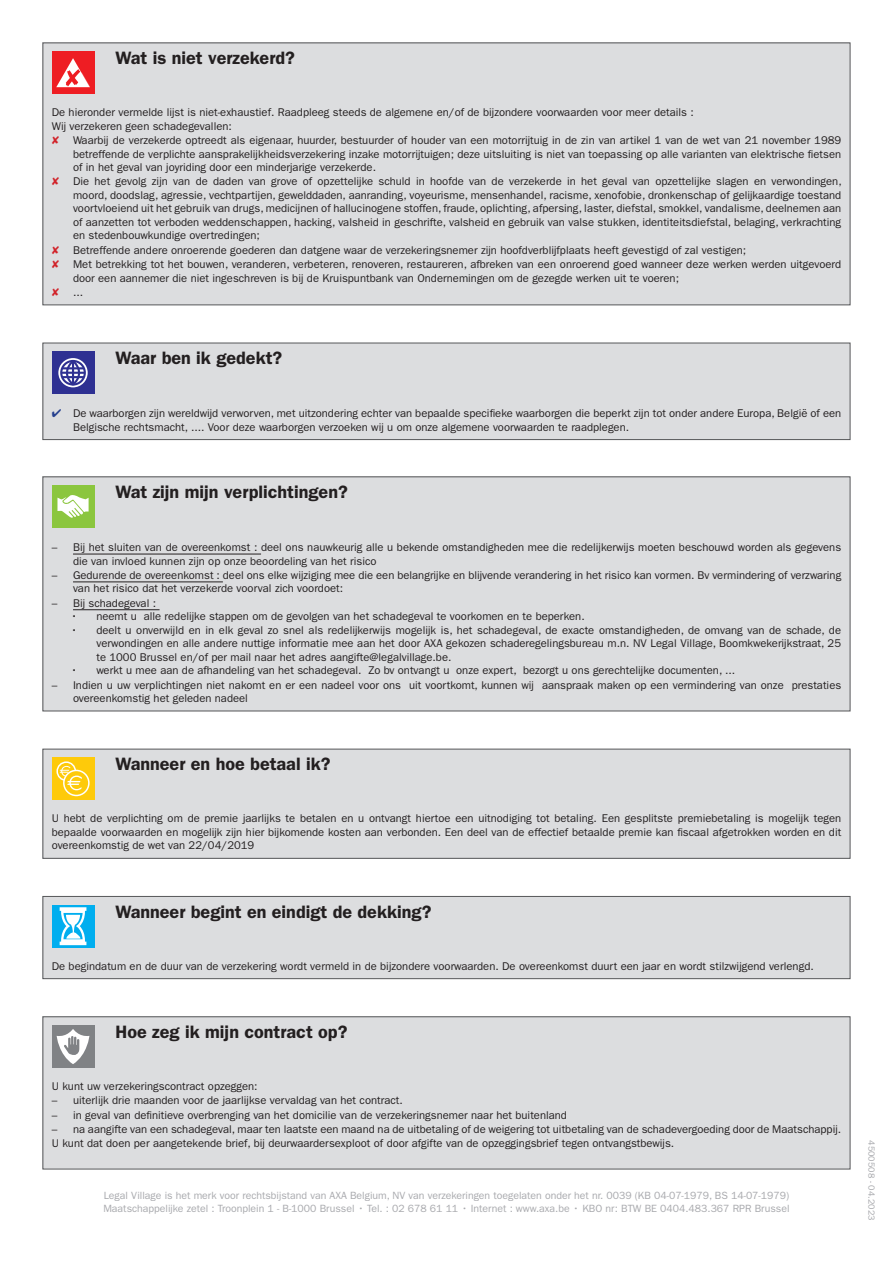
<style>
.page{position:relative;width:893px;height:1263px;background:#fff}
.page>*{position:absolute;margin:0;border:0;box-sizing:border-box;transform-origin:0 0}
.t1{font:600 18px "ITC Franklin Gothic Std";color:#231f20}
.t2{font:11.25px/13.5px "ITC Franklin Gothic Std";color:#231f20}
.t3{font:10.5px/12.8px "ITC Franklin Gothic Std";color:#a8a9ad}
.t4{font:9px "ITC Franklin Gothic Std";color:#a8a9ad}
.s1{color:#d1232a}
.s2{color:#253f8e}
</style>
<div class="page">
<div style="left:43px;top:343px;width:807px;height:97px;background:#dcdddf"></div>
<div style="left:43px;top:343px;width:807px;height:97px;border:1px solid #57585a"></div>
<div style="left:52px;top:351px;width:42px;height:43px;background:#2e3092"></div>
<svg style="left:58px;top:358px;width:30px;height:29px"></svg>
<svg style="left:59px;top:359px;width:28px;height:28px"></svg>
<hr style="left:62px;top:367px;width:22px;height:2px;background:#2e3092">
<hr style="left:62px;top:376px;width:22px;height:2px;background:#2e3092">
<div style="left:43px;top:477px;width:807px;height:234px;background:#dcdddf"></div>
<hr style="left:73px;top:554px;width:188px;height:1px;background:#231f20">
<hr style="left:73px;top:581px;width:150px;height:1px;background:#231f20">
<hr style="left:73px;top:609px;width:87px;height:1px;background:#231f20">
<div style="left:43px;top:476px;width:807px;height:235px;border:1px solid #57585a"></div>
<div style="left:52px;top:485px;width:42px;height:43px;background:#8bc63e"></div>
<svg style="left:57px;top:495px;width:32px;height:23px"></svg>
<div style="left:43px;top:749px;width:807px;height:109px;background:#dcdddf"></div>
<div style="left:43px;top:749px;width:807px;height:110px;border:1px solid #57585a"></div>
<div style="left:52px;top:757px;width:42px;height:43px;background:#feca0a"></div>
<svg style="left:57px;top:762px;width:18px;height:18px"></svg>
<div style="left:56px;top:761px;width:20px;height:20px;border:2px solid #fff;border-radius:50%"></div>
<svg style="left:64px;top:770px;width:25px;height:25px"></svg>
<div style="left:63px;top:770px;width:27px;height:26px;border:2px solid #fff;border-radius:50%"></div>
<svg style="left:60px;top:766px;width:22px;height:24px"></svg>
<div style="left:43px;top:896px;width:807px;height:83px;background:#dcdddf"></div>
<div style="left:43px;top:896px;width:807px;height:83px;border:1px solid #57585a"></div>
<div style="left:52px;top:905px;width:42px;height:42px;background:#00aeef"></div>
<svg style="left:60px;top:907px;width:26px;height:38px"></svg>
<div style="left:43px;top:1017px;width:807px;height:152px;background:#dcdddf"></div>
<div style="left:43px;top:1016px;width:807px;height:153px;border:1px solid #57585a"></div>
<div style="left:52px;top:1025px;width:42px;height:43px;background:#808285"></div>
<svg style="left:57px;top:1029px;width:32px;height:35px"></svg>
<div style="left:43px;top:43px;width:807px;height:262px;background:#dcdddf"></div>
<div style="left:43px;top:43px;width:807px;height:262px;border:1px solid #57585a"></div>
<div style="left:52px;top:51px;width:42px;height:43px;background:#ee1d23"></div>
<svg style="left:56px;top:58px;width:34px;height:29px"></svg>
<h1 class="t1" style="left:116px;top:47px;width:181px">Wat is niet verzekerd?</h1>
<p class="t2" style="left:52px;top:106px;width:644px">De hieronder vermelde lijst is niet-exhaustief. Raadpleeg steeds de algemene en/of de bijzondere voorwaarden voor meer details :</p>
<p class="t2" style="left:52px;top:119px;width:182px">Wij verzekeren geen schadegevallen:</p>
<p class="t2" style="left:52px;top:134px;width:791px"><span class="s1">✘</span> Waarbij de verzekerde optreedt als eigenaar, huurder, bestuurder of houder van een motorrijtuig in de zin van artikel 1 van de wet van 21 november 1989</p>
<p class="t2" style="left:73px;top:147px;width:770px">betreffende de verplichte aansprakelijkheidsverzekering inzake motorrijtuigen; deze uitsluiting is niet van toepassing op alle varianten van elektrische fietsen</p>
<p class="t2" style="left:73px;top:161px;width:305px">of in het geval van joyriding door een minderjarige verzekerde.</p>
<p class="t2" style="left:52px;top:175px;width:791px"><span class="s1">✘</span> Die het gevolg zijn van de daden van grove of opzettelijke schuld in hoofde van de verzekerde in het geval van opzettelijke slagen en verwondingen,</p>
<p class="t2" style="left:73px;top:188px;width:770px">moord, doodslag, agressie, vechtpartijen, gewelddaden, aanranding, voyeurisme, mensenhandel, racisme, xenofobie, dronkenschap of gelijkaardige toestand</p>
<p class="t2" style="left:73px;top:202px;width:770px">voortvloeiend uit het gebruik van drugs, medicijnen of hallucinogene stoffen, fraude, oplichting, afpersing, laster, diefstal, smokkel, vandalisme, deelnemen aan</p>
<p class="t2" style="left:73px;top:215px;width:770px">of aanzetten tot verboden weddenschappen, hacking, valsheid in geschrifte, valsheid en gebruik van valse stukken, identiteitsdiefstal, belaging, verkrachting</p>
<p class="t2" style="left:73px;top:229px;width:188px">en stedenbouwkundige overtredingen;</p>
<p class="t2" style="left:52px;top:243px;width:696px"><span class="s1">✘</span> Betreffende andere onroerende goederen dan datgene waar de verzekeringsnemer zijn hoofdverblijfplaats heeft gevestigd of zal vestigen;</p>
<p class="t2" style="left:52px;top:258px;width:791px"><span class="s1">✘</span> Met betrekking tot het bouwen, veranderen, verbeteren, renoveren, restaureren, afbreken van een onroerend goed wanneer deze werken werden uitgevoerd</p>
<p class="t2" style="left:73px;top:271px;width:607px">door een aannemer die niet ingeschreven is bij de Kruispuntbank van Ondernemingen om de gezegde werken uit te voeren;</p>
<p class="t2" style="left:52px;top:286px;width:33px"><span class="s1">✘</span> ...</p>
<h1 class="t1" style="left:116px;top:347px;width:168px">Waar ben ik gedekt?</h1>
<p class="t2" style="left:73px;top:407px;width:770px;text-indent:-21px"><span class="s2">✔</span> De waarborgen zijn wereldwijd verworven, met uitzondering echter van bepaalde specifieke waarborgen die beperkt zijn tot onder andere Europa, België of een<br>Belgische rechtsmacht, .... Voor deze waarborgen verzoeken wij u om onze algemene voorwaarden te raadplegen.</p>
<h1 class="t1" style="left:116px;top:481px;width:234px">Wat zijn mijn verplichtingen?</h1>
<p class="t2" style="left:73px;top:540px;width:770px;text-indent:-21px">– Bij het sluiten van de overeenkomst : deel ons nauwkeurig alle u bekende omstandigheden mee die redelijkerwijs moeten beschouwd worden als gegevens die van invloed kunnen zijn op onze beoordeling van het risico</p>
<p class="t2" style="left:73px;top:568px;width:770px;text-indent:-21px">– Gedurende de overeenkomst : deel ons elke wijziging mee die een belangrijke en blijvende verandering in het risico kan vormen. Bv vermindering of verzwaring van het risico dat het verzekerde voorval zich voordoet:</p>
<p class="t2" style="left:52px;top:596px;width:106px">– Bij schadegeval :</p>
<p class="t2" style="left:71px;top:610px;width:515px">• neemt u alle redelijke stappen om de gevolgen van het schadegeval te voorkomen en te beperken.</p>
<p class="t2" style="left:96px;top:623px;width:746px;text-align:justify;text-indent:-26px">• deelt u onverwijld en in elk geval zo snel als redelijkerwijs mogelijk is, het schadegeval, de exacte omstandigheden, de omvang van de schade, de verwondingen en alle andere nuttige informatie mee aan het door AXA gekozen schaderegelingsbureau m.n. NV Legal Village, Boomkwekerijkstraat, 25 te 1000 Brussel en/of per mail naar het adres aangifte@legalvillage.be.</p>
<p class="t2" style="left:71px;top:664px;width:666px">• werkt u mee aan de afhandeling van het schadegeval. Zo bv ontvangt u onze expert, bezorgt u ons gerechtelijke documenten, ...</p>
<p class="t2" style="left:73px;top:678px;width:770px;text-indent:-21px">– Indien u uw verplichtingen niet nakomt en er een nadeel voor ons uit voortkomt, kunnen wij aanspraak maken op een vermindering van onze prestaties overeenkomstig het geleden nadeel</p>
<h1 class="t1" style="left:116px;top:753px;width:217px">Wanneer en hoe betaal ik?</h1>
<p class="t2" style="left:52px;top:812px;width:791px;text-align:justify">U hebt de verplichting om de premie jaarlijks te betalen en u ontvangt hiertoe een uitnodiging tot betaling. Een gesplitste premiebetaling is mogelijk tegen bepaalde voorwaarden en mogelijk zijn hier bijkomende kosten aan verbonden. Een deel van de effectief betaalde premie kan fiscaal afgetrokken worden en dit overeenkomstig de wet van 22/04/2019</p>
<h1 class="t1" style="left:116px;top:901px;width:317px">Wanneer begint en eindigt de dekking?</h1>
<p class="t2" style="left:52px;top:959px;width:763px">De begindatum en de duur van de verzekering wordt vermeld in de bijzondere voorwaarden. De overeenkomst duurt een jaar en wordt stilzwijgend verlengd.</p>
<h1 class="t1" style="left:116px;top:1021px;width:233px">Hoe zeg ik mijn contract op?</h1>
<p class="t2" style="left:52px;top:1080px;width:207px">U kunt uw verzekeringscontract opzeggen:</p>
<p class="t2" style="left:52px;top:1094px;width:352px">– uiterlijk drie maanden voor de jaarlijkse vervaldag van het contract.</p>
<p class="t2" style="left:52px;top:1108px;width:517px">– in geval van definitieve overbrenging van het domicilie van de verzekeringsnemer naar het buitenland</p>
<p class="t2" style="left:52px;top:1123px;width:791px">– na aangifte van een schadegeval, maar ten laatste een maand na de uitbetaling of de weigering tot uitbetaling van de schadevergoeding door de Maatschappij.<br>U kunt dat doen per aangetekende brief, bij deurwaardersexploot of door afgifte van de opzeggingsbrief tegen ontvangstbewijs.</p>
<p class="t3" style="left:103px;top:1189px;width:688px">Legal Village is het merk voor rechtsbijstand van AXA Belgium, NV van verzekeringen toegelaten onder het nr. 0039 (KB 04-07-1979, BS 14-07-1979)<br>Maatschappelijke zetel : Troonplein 1 - B-1000 Brussel • Tel. : 02 678 61 11 • Internet : www.axa.be • KBO nr: BTW BE 0404.483.367 RPR Brussel</p>
<p class="t4" style="left:877px;top:1140px;width:82px;rotate:90deg">4500508 - 04.2023</p>
</div>
